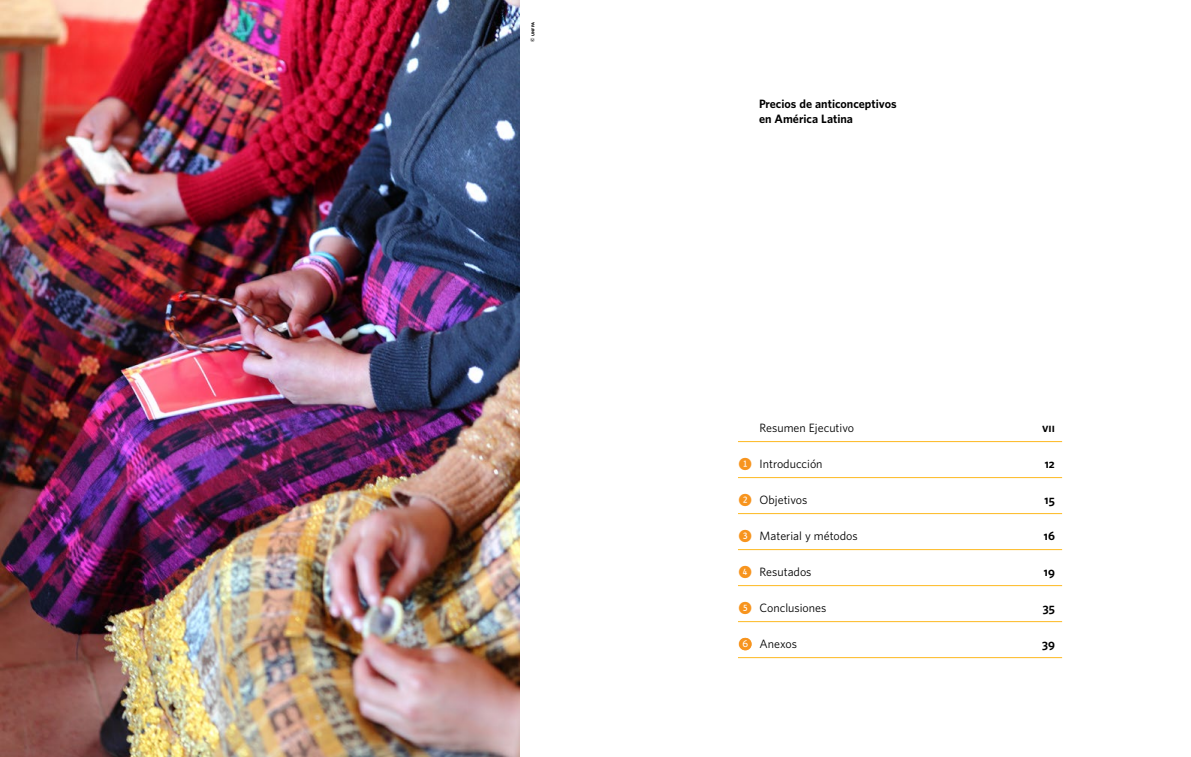
<style>
.page{position:relative;width:1191px;height:757px;background:#fff}
.page>*{position:absolute;margin:0;border:0;box-sizing:border-box;transform-origin:0 0}
.t1{font:11px "UNFPA Text";color:#000}
.t2{font:700 11px/15px "UNFPA";color:#000}
.t3{font:11px "UNFPA Bold SC";color:#000}
.t4{font:5px "UNFPA Bold SC";color:#000}
.s1{color:#f7941e}
.s2{font-family:"UNFPA";font-weight:600;font-size:9px;color:#fff}
</style>
<div class="page">
<img style="left:0;top:0;width:519px;height:756px">
<hr style="left:738px;top:441px;width:324px;height:1px;background:#fdb921">
<hr style="left:738px;top:477px;width:324px;height:1px;background:#fdb921">
<hr style="left:738px;top:513px;width:324px;height:1px;background:#fdb921">
<hr style="left:738px;top:549px;width:324px;height:1px;background:#fdb921">
<hr style="left:738px;top:585px;width:324px;height:1px;background:#fdb921">
<hr style="left:738px;top:621px;width:324px;height:1px;background:#fdb921">
<hr style="left:738px;top:657px;width:324px;height:1px;background:#fdb921">
<div style="left:739px;top:638px;width:12px;height:12px;background:#f7941e;border-radius:50%"></div>
<p class="t4" style="left:529px;top:42px;width:21px;rotate:-90deg">© unfpa</p>
<p class="t2" style="left:759px;top:95px;width:139px">Precios de anticonceptivos en América Latina</p>
<p class="t1" style="left:759px;top:421px;width:96px">Resumen Ejecutivo</p>
<p class="t3" style="left:1042px;top:420px;width:14px">vii</p>
<p class="t1" style="left:738px;top:457px;width:86px"><span class="s1">➊</span> Introducción</p>
<p class="t3" style="left:1044px;top:456px;width:12px">12</p>
<p class="t1" style="left:738px;top:493px;width:71px"><span class="s1">➋</span> Objetivos</p>
<p class="t3" style="left:1044px;top:492px;width:12px">15</p>
<p class="t1" style="left:738px;top:529px;width:121px"><span class="s1">➌</span> Material y métodos</p>
<p class="t3" style="left:1043px;top:528px;width:13px">16</p>
<p class="t1" style="left:738px;top:565px;width:75px"><span class="s1">➍</span> Resutados</p>
<p class="t3" style="left:1043px;top:564px;width:13px">19</p>
<p class="t1" style="left:738px;top:601px;width:90px"><span class="s1">➎</span> Conclusiones</p>
<p class="t3" style="left:1042px;top:600px;width:14px">35</p>
<p class="t1" style="left:738px;top:637px;width:61px"><span class="s1">➎</span><span class="s2">6</span> Anexos</p>
<p class="t3" style="left:1042px;top:636px;width:14px">39</p>
</div>
